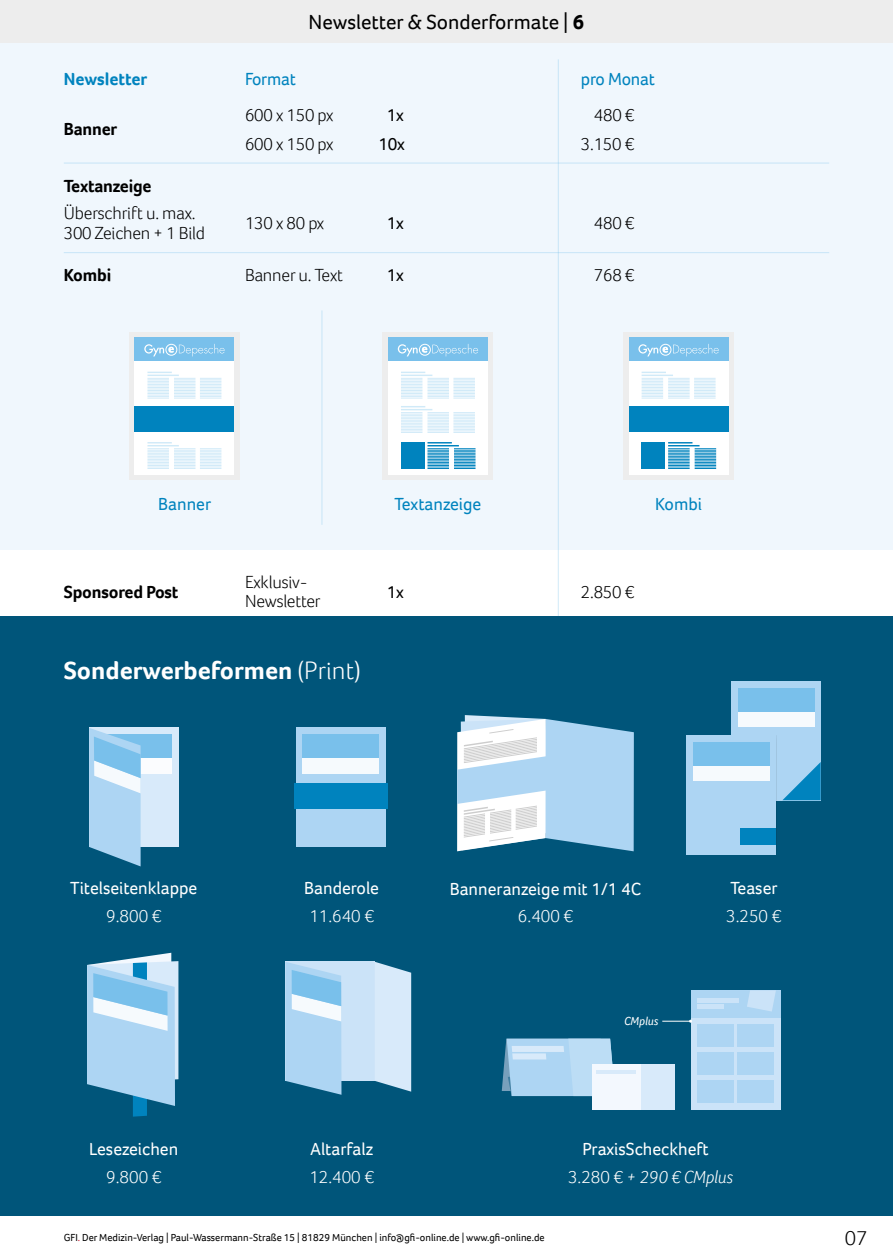
<style>
.page{position:relative;width:893px;height:1259px;background:#fff}
.page>*{position:absolute;margin:0;border:0;box-sizing:border-box;transform-origin:0 0}
.t1{font:700 25.5px "Foco";color:#fff}
.t2{font:21px "Foco";color:#000}
.t3{font:300 21px "Foco";color:#000}
.t4{font:300 18px/19.5px "Foco";letter-spacing:-.01em;color:#000}
.t5{font:18px "Foco";color:#fff}
.t6{font:300 18px "Foco";color:#fff}
.t7{font:18px "Foco";color:#0083be}
.t8{font:700 18px "Foco";letter-spacing:-.01em;color:#000}
.t9{font:italic 300 18px "Foco";color:#fff}
.t10{font:18px "Foco";letter-spacing:-.01em;color:#000}
.t11{font:700 18px "Foco";color:#0083be}
.t12{font:italic 12px "Foco";color:#fff}
.t13{font:10.5px "Foco";color:#000}
.s1{font-weight:700}
.s2{font-weight:300}
.s3{font-style:normal}
.s4{color:#d42238}
</style>
<div class="page">
<div style="left:0;top:0;width:893px;height:549px;background:#f0f7fd"></div>
<div style="left:0;top:0;width:893px;height:43px;background:#ededed"></div>
<hr style="left:558px;top:59px;width:1px;height:583px;background:#63b9e9">
<hr style="left:322px;top:310px;width:1px;height:215px;background:#63b9e9">
<hr style="left:64px;top:163px;width:765px;height:1px;background:#63b9e9">
<hr style="left:64px;top:252px;width:765px;height:1px;background:#63b9e9">
<div style="left:129px;top:332px;width:111px;height:147px;background:#ededed"></div>
<div style="left:135px;top:361px;width:99px;height:114px;background:#fff"></div>
<div style="left:135px;top:407px;width:99px;height:25px;background:#0083be"></div>
<svg style="left:147px;top:372px;width:74px;height:27px"></svg>
<svg style="left:147px;top:442px;width:74px;height:27px"></svg>
<div style="left:383px;top:332px;width:110px;height:147px;background:#ededed"></div>
<div style="left:388px;top:361px;width:100px;height:114px;background:#fff"></div>
<div style="left:401px;top:442px;width:24px;height:27px;background:#0083be"></div>
<svg style="left:401px;top:372px;width:74px;height:27px"></svg>
<svg style="left:401px;top:406px;width:74px;height:27px"></svg>
<svg style="left:427px;top:442px;width:48px;height:27px"></svg>
<div style="left:623px;top:332px;width:111px;height:147px;background:#ededed"></div>
<div style="left:629px;top:361px;width:99px;height:114px;background:#fff"></div>
<div style="left:642px;top:442px;width:23px;height:27px;background:#0083be"></div>
<svg style="left:642px;top:372px;width:74px;height:27px"></svg>
<svg style="left:668px;top:442px;width:48px;height:27px"></svg>
<div style="left:629px;top:407px;width:99px;height:25px;background:#0083be"></div>
<div style="left:629px;top:337px;width:99px;height:24px;background:#79c0eb"></div>
<svg style="left:638px;top:344px;width:81px;height:12px"></svg>
<div style="left:388px;top:337px;width:100px;height:24px;background:#79c0eb"></div>
<svg style="left:398px;top:344px;width:80px;height:12px"></svg>
<div style="left:135px;top:337px;width:99px;height:24px;background:#79c0eb"></div>
<svg style="left:144px;top:344px;width:81px;height:12px"></svg>
<div style="left:0;top:617px;width:893px;height:642px;background:#00557a"></div>
<div style="left:89px;top:728px;width:89px;height:119px;background:#d8eafa"></div>
<div style="left:96px;top:758px;width:76px;height:15px;background:#fff"></div>
<div style="left:96px;top:734px;width:76px;height:24px;background:#79c0eb"></div>
<svg style="left:89px;top:727px;width:53px;height:140px"></svg>
<div style="left:731px;top:681px;width:90px;height:119px;background:#add5f3"></div>
<svg style="left:783px;top:762px;width:38px;height:38px"></svg>
<div style="left:738px;top:711px;width:76px;height:16px;background:#f6fafd"></div>
<div style="left:738px;top:687px;width:76px;height:24px;background:#79c0eb"></div>
<div style="left:687px;top:735px;width:89px;height:119px;background:#add5f3"></div>
<div style="left:740px;top:828px;width:36px;height:16px;background:#0083be"></div>
<div style="left:693px;top:765px;width:77px;height:16px;background:#f6fafd"></div>
<div style="left:693px;top:741px;width:77px;height:24px;background:#79c0eb"></div>
<div style="left:296px;top:728px;width:89px;height:119px;background:#add5f3"></div>
<div style="left:302px;top:758px;width:77px;height:15px;background:#f6fafd"></div>
<div style="left:302px;top:734px;width:77px;height:24px;background:#79c0eb"></div>
<div style="left:294px;top:783px;width:93px;height:25px;background:#0083be"></div>
<svg style="left:87px;top:952px;width:91px;height:164px"></svg>
<div style="left:285px;top:961px;width:90px;height:120px;background:#cbe3f8"></div>
<svg style="left:375px;top:962px;width:37px;height:130px;background:#c1daec"></svg>
<svg style="left:285px;top:962px;width:56px;height:133px;background:#a4cfec"></svg>
<svg style="left:457px;top:715px;width:177px;height:136px;background:#b3d2e7"></svg>
<div style="left:0;top:1216px;width:893px;height:43px;background:#fff"></div>
<svg style="left:502px;top:1038px;width:111px;height:58px;background:#abd1ec"></svg>
<div style="left:592px;top:1063px;width:83px;height:46px;background:#f3f8fe"></div>
<div style="left:641px;top:1063px;width:34px;height:46px;background:#d8eafa"></div>
<hr style="left:596px;top:1070px;width:40px;height:3px;background:#d8eafa">
<div style="left:691px;top:990px;width:89px;height:119px;background:#cbe3f8"></div>
<div style="left:691px;top:990px;width:89px;height:27px;background:#add5f3"></div>
<svg style="left:747px;top:990px;width:29px;height:21px"></svg>
<hr style="left:697px;top:998px;width:42px;height:4px;background:#cbe3f8">
<hr style="left:697px;top:1004px;width:27px;height:4px;background:#cbe3f8">
<div style="left:697px;top:1052px;width:36px;height:22px;background:#add5f3"></div>
<div style="left:738px;top:1052px;width:36px;height:22px;background:#add5f3"></div>
<div style="left:697px;top:1024px;width:36px;height:22px;background:#add5f3"></div>
<div style="left:738px;top:1024px;width:36px;height:22px;background:#add5f3"></div>
<div style="left:697px;top:1080px;width:36px;height:23px;background:#add5f3"></div>
<div style="left:738px;top:1080px;width:36px;height:23px;background:#add5f3"></div>
<svg style="left:662px;top:1019px;width:30px;height:3px"></svg>
<p class="t2" style="left:308px;top:8px;width:277px">Newsletter &amp; Sonderformate | <span class="s1">6</span></p>
<p class="t11" style="left:64px;top:67px;width:85px">Newsletter</p>
<p class="t7" style="left:245px;top:67px;width:53px">Format</p>
<p class="t7" style="left:581px;top:67px;width:76px">pro Monat</p>
<p class="t8" style="left:64px;top:117px;width:55px">Banner</p>
<p class="t8" style="left:64px;top:174px;width:89px">Textanzeige</p>
<p class="t4" style="left:64px;top:203px;width:143px">Überschrift u. max.<br>300 Zeichen + 1 Bild</p>
<p class="t4" style="left:245px;top:105px;width:90px">600 x 150 px</p>
<p class="t10" style="left:387px;top:103px;width:19px">1x</p>
<p class="t4" style="left:594px;top:105px;width:42px">480 €</p>
<p class="t4" style="left:245px;top:134px;width:90px">600 x 150 px</p>
<p class="t10" style="left:378px;top:132px;width:28px">10x</p>
<p class="t4" style="left:581px;top:134px;width:55px">3.150 €</p>
<p class="t4" style="left:245px;top:213px;width:81px">130 x 80 px</p>
<p class="t10" style="left:387px;top:211px;width:19px">1x</p>
<p class="t4" style="left:594px;top:213px;width:42px">480 €</p>
<p class="t8" style="left:64px;top:263px;width:49px">Kombi</p>
<p class="t4" style="left:245px;top:265px;width:99px">Banner u. Text</p>
<p class="t10" style="left:387px;top:263px;width:19px">1x</p>
<p class="t4" style="left:594px;top:265px;width:42px">768 €</p>
<p class="t7" style="left:158px;top:491px;width:54px">Banner</p>
<p class="t7" style="left:395px;top:491px;width:88px">Textanzeige</p>
<p class="t7" style="left:655px;top:491px;width:49px">Kombi</p>
<p class="t8" style="left:64px;top:579px;width:116px">Sponsored Post</p>
<p class="t4" style="left:245px;top:572px;width:77px">Exklusiv-<br>Newsletter</p>
<p class="t10" style="left:387px;top:579px;width:19px">1x</p>
<p class="t4" style="left:581px;top:581px;width:55px">2.850 €</p>
<h1 class="t1" style="left:64px;top:653px;width:299px">Sonderwerbeformen <span class="s2">(Print)</span></h1>
<p class="t5" style="left:70px;top:876px;width:129px">Titelseitenklappe</p>
<p class="t6" style="left:106px;top:904px;width:56px">9.800 €</p>
<p class="t5" style="left:304px;top:876px;width:76px">Banderole</p>
<p class="t5" style="left:730px;top:876px;width:49px">Teaser</p>
<p class="t5" style="left:450px;top:877px;width:193px">Banneranzeige mit 1/1 4C</p>
<p class="t6" style="left:309px;top:904px;width:66px">11.640 €</p>
<p class="t6" style="left:518px;top:904px;width:56px">6.400 €</p>
<p class="t6" style="left:726px;top:904px;width:56px">3.250 €</p>
<p class="t12" style="left:624px;top:1012px;width:36px">CMplus</p>
<p class="t5" style="left:89px;top:1137px;width:91px">Lesezeichen</p>
<p class="t5" style="left:310px;top:1137px;width:65px">Altarfalz</p>
<p class="t5" style="left:582px;top:1137px;width:128px">PraxisScheckheft</p>
<p class="t6" style="left:106px;top:1165px;width:56px">9.800 €</p>
<p class="t6" style="left:309px;top:1165px;width:66px">12.400 €</p>
<p class="t9" style="left:568px;top:1165px;width:166px"><span class="s3">3.280 €</span> + 290 € CMplus</p>
<p class="t13" style="left:64px;top:1230px;width:482px">GFI<span class="s4">.</span> Der Medizin-Verlag | Paul-Wassermann-Straße 15 | 81829 München | info@gfi-online.de | www.gfi-online.de</p>
<p class="t3" style="left:845px;top:1224px;width:24px">07</p>
</div>
